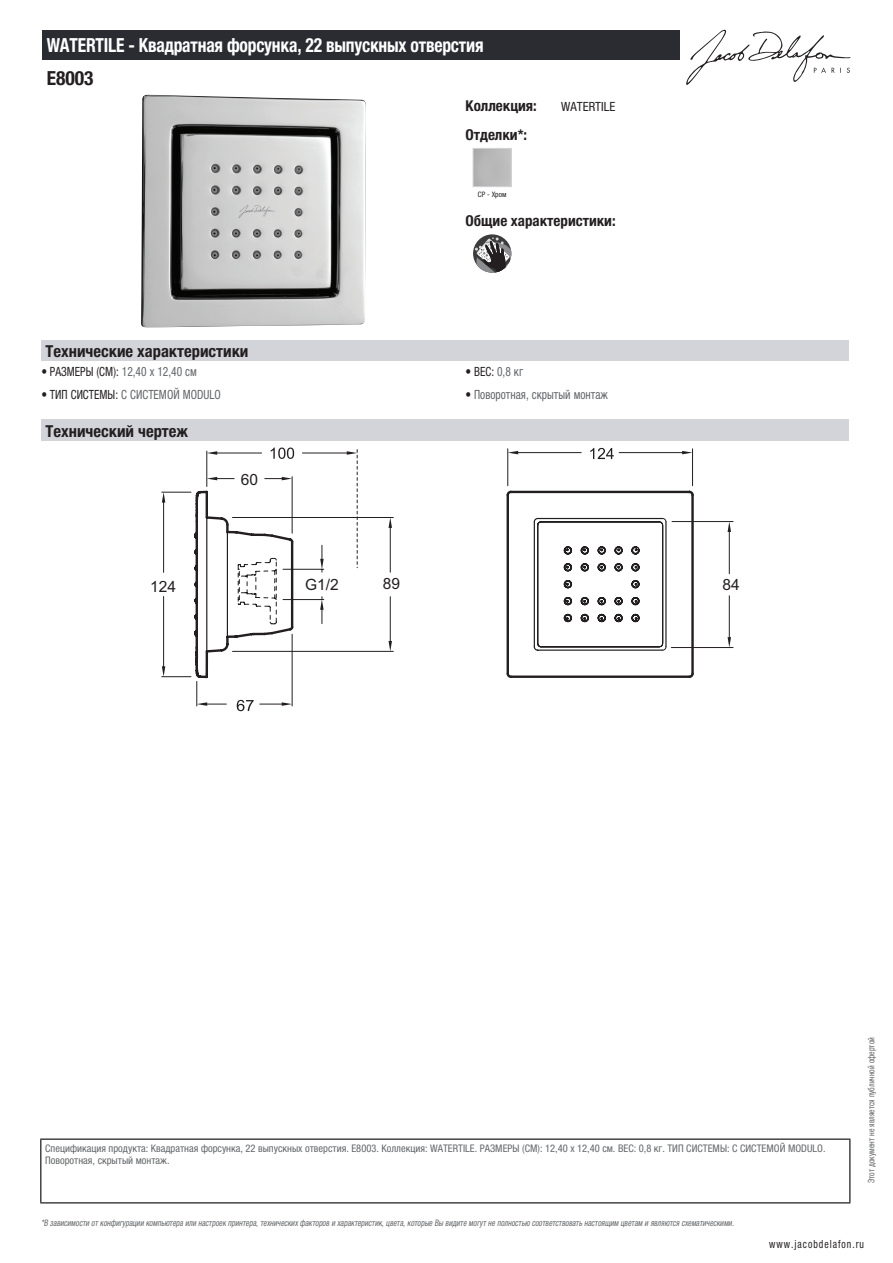
<style>
.page{position:relative;width:893px;height:1263px;background:#fff}
.page>*{position:absolute;margin:0;border:0;box-sizing:border-box;transform-origin:0 0}
.t1{font:700 condensed 19.5px "Helvetica Neue LTCYR";letter-spacing:-.01em;color:#fff;scale:.9 1}
.t2{font:700 condensed 19.5px "Helvetica Neue LTCYR";color:#231f20}
.t3{font:700 condensed 16.5px "Helvetica Neue LTCYR";color:#231f20}
.t4{font:15.6px "Arial";color:#231f20}
.t5{font:700 condensed 15px "Helvetica Neue LTCYR";color:#231f20}
.t6{font:condensed 12.75px "Helvetica Neue LTCYR";color:#626568;scale:.9 1}
.t7{font:condensed 12.75px "Helvetica Neue LTCYR";color:#231f20;scale:.9 1}
.t8{font:condensed 12.75px "Helvetica Neue LTCYR";color:#231f20}
.t9{font:condensed 11.25px "Helvetica Neue LTCYR";letter-spacing:.1em;color:#231f20;scale:.87 1}
.t10{font:condensed 10.5px/12px "Helvetica Neue LTCYR";color:#626568}
.t11{font:italic condensed 9px "Helvetica Neue LTCYR";color:#626568;scale:.87 1}
.t12{font:condensed 9px "Helvetica Neue LTCYR";color:#626568;scale:.87 1}
.t13{font:condensed 7.5px "Helvetica Neue LTCYR";color:#231f20}
.s1{color:#626568}
.s2{color:#231f20}
</style>
<div class="page">
<svg style="left:686px;top:30px;width:164px;height:55px"></svg>
<img style="left:141px;top:95px;width:225px;height:232px">
<div style="left:473px;top:148px;width:39px;height:39px;border:1px solid #d3d4da"></div>
<svg style="left:473px;top:234px;width:38px;height:39px"></svg>
<svg style="left:475px;top:237px;width:36px;height:36px"></svg>
<div style="left:41px;top:340px;width:808px;height:22px;background:#d3d4da"></div>
<div style="left:41px;top:420px;width:808px;height:21px;background:#d3d4da"></div>
<hr style="left:206px;top:451px;width:1px;height:35px;background:#231f20">
<hr style="left:215px;top:453px;width:47px;height:1px;background:#231f20">
<hr style="left:302px;top:453px;width:48px;height:1px;background:#231f20">
<svg style="left:271px;top:448px;width:23px;height:11px"></svg>
<hr style="left:232px;top:517px;width:161px;height:1px;background:#231f20">
<hr style="left:232px;top:651px;width:161px;height:1px;background:#231f20">
<hr style="left:390px;top:524px;width:1px;height:48px;background:#231f20">
<hr style="left:390px;top:597px;width:1px;height:48px;background:#231f20">
<hr style="left:283px;top:569px;width:41px;height:1px;background:#231f20">
<hr style="left:283px;top:599px;width:41px;height:1px;background:#231f20">
<hr style="left:292px;top:477px;width:1px;height:56px;background:#231f20">
<hr style="left:692px;top:449px;width:1px;height:37px;background:#231f20">
<hr style="left:507px;top:449px;width:1px;height:37px;background:#231f20">
<hr style="left:619px;top:452px;width:65px;height:1px;background:#231f20">
<hr style="left:512px;top:452px;width:69px;height:1px;background:#231f20">
<svg style="left:590px;top:448px;width:24px;height:11px"></svg>
<svg style="left:207px;top:451px;width:10px;height:4px"></svg>
<svg style="left:347px;top:450px;width:11px;height:118px"></svg>
<svg style="left:320px;top:597px;width:4px;height:27px"></svg>
<svg style="left:162px;top:489px;width:133px;height:222px"></svg>
<svg style="left:388px;top:518px;width:4px;height:10px"></svg>
<svg style="left:388px;top:641px;width:4px;height:10px"></svg>
<svg style="left:320px;top:545px;width:4px;height:27px"></svg>
<svg style="left:207px;top:477px;width:27px;height:3px"></svg>
<svg style="left:265px;top:477px;width:27px;height:3px"></svg>
<svg style="left:682px;top:451px;width:10px;height:3px"></svg>
<svg style="left:507px;top:451px;width:11px;height:3px"></svg>
<hr style="left:672px;top:521px;width:61px;height:1px;background:#231f20">
<hr style="left:671px;top:647px;width:62px;height:1px;background:#231f20">
<hr style="left:729px;top:531px;width:1px;height:43px;background:#231f20">
<hr style="left:729px;top:596px;width:1px;height:41px;background:#231f20">
<svg style="left:728px;top:521px;width:3px;height:11px"></svg>
<svg style="left:728px;top:637px;width:3px;height:10px"></svg>
<svg style="left:506px;top:490px;width:189px;height:188px"></svg>
<div style="left:43px;top:30px;width:637px;height:30px;background:#2a2c32"></div>
<hr style="left:40px;top:1138px;width:810px;height:2px;background:#040503">
<hr style="left:40px;top:1140px;width:1px;height:62px;background:#040503">
<hr style="left:849px;top:1140px;width:1px;height:62px;background:#040503">
<hr style="left:40px;top:1202px;width:810px;height:1px;background:#040503">
<h1 class="t1" style="left:47px;top:34px;width:487px">WATERTILE - Квадратная форсунка, 22 выпускных отверстия</h1>
<h1 class="t2" style="left:47px;top:67px;width:48px">E8003</h1>
<h3 class="t5" style="left:466px;top:97px;width:73px">Коллекция:</h3>
<h3 class="t8" style="left:561px;top:99px;width:56px">WATERTILE</h3>
<h3 class="t5" style="left:466px;top:126px;width:63px">Отделки*:</h3>
<p class="t13" style="left:478px;top:190px;width:30px">CP - Хром</p>
<h3 class="t5" style="left:466px;top:212px;width:152px">Общие характеристики:</h3>
<h2 class="t3" style="left:46px;top:342px;width:204px">Технические характеристики</h2>
<h3 class="t7" style="left:41px;top:364px;width:174px">• РАЗМЕРЫ (СМ): <span class="s1">12,40 x 12,40 см</span></h3>
<h3 class="t7" style="left:466px;top:364px;width:65px">• ВЕС: <span class="s1">0,8 кг</span></h3>
<h3 class="t6" style="left:41px;top:387px;width:201px"><span class="s2">• ТИП СИСТЕМЫ:</span> С СИСТЕМОЙ MODULO</h3>
<h3 class="t6" style="left:466px;top:387px;width:160px"><span class="s2">•</span> Поворотная, скрытый монтаж</h3>
<h2 class="t3" style="left:46px;top:422px;width:144px">Технический чертеж</h2>
<h3 class="t4" style="left:241px;top:469px;width:19px">60</h3>
<h3 class="t4" style="left:150px;top:576px;width:27px">124</h3>
<h3 class="t4" style="left:305px;top:574px;width:35px">G1/2</h3>
<h3 class="t4" style="left:383px;top:573px;width:19px">89</h3>
<h3 class="t4" style="left:722px;top:574px;width:19px">84</h3>
<p class="t10" style="left:45px;top:1142px;width:782px">Спецификация продукта: Квадратная форсунка, 22 выпускных отверстия. E8003. Коллекция: WATERTILE. РАЗМЕРЫ (СМ): 12,40 x 12,40 см. ВЕС: 0,8 кг. ТИП СИСТЕМЫ: С СИСТЕМОЙ MODULO.<br>Поворотная, скрытый монтаж.</p>
<p class="t11" style="left:41px;top:1218px;width:800px">*В зависимости отконфигурации компьютера или настроек принтера,техническихфакторов и характеристик,цвета,которые Вы видите могутне полностью соответствоватьнастоящим цветам и являются схематическими.</p>
<p class="t12" style="left:866px;top:1183px;width:169px;rotate:-90deg">Этот документ не является публичной офертой</p>
<p class="t9" style="left:769px;top:1237px;width:110px">www.jacobdelafon.ru</p>
</div>
